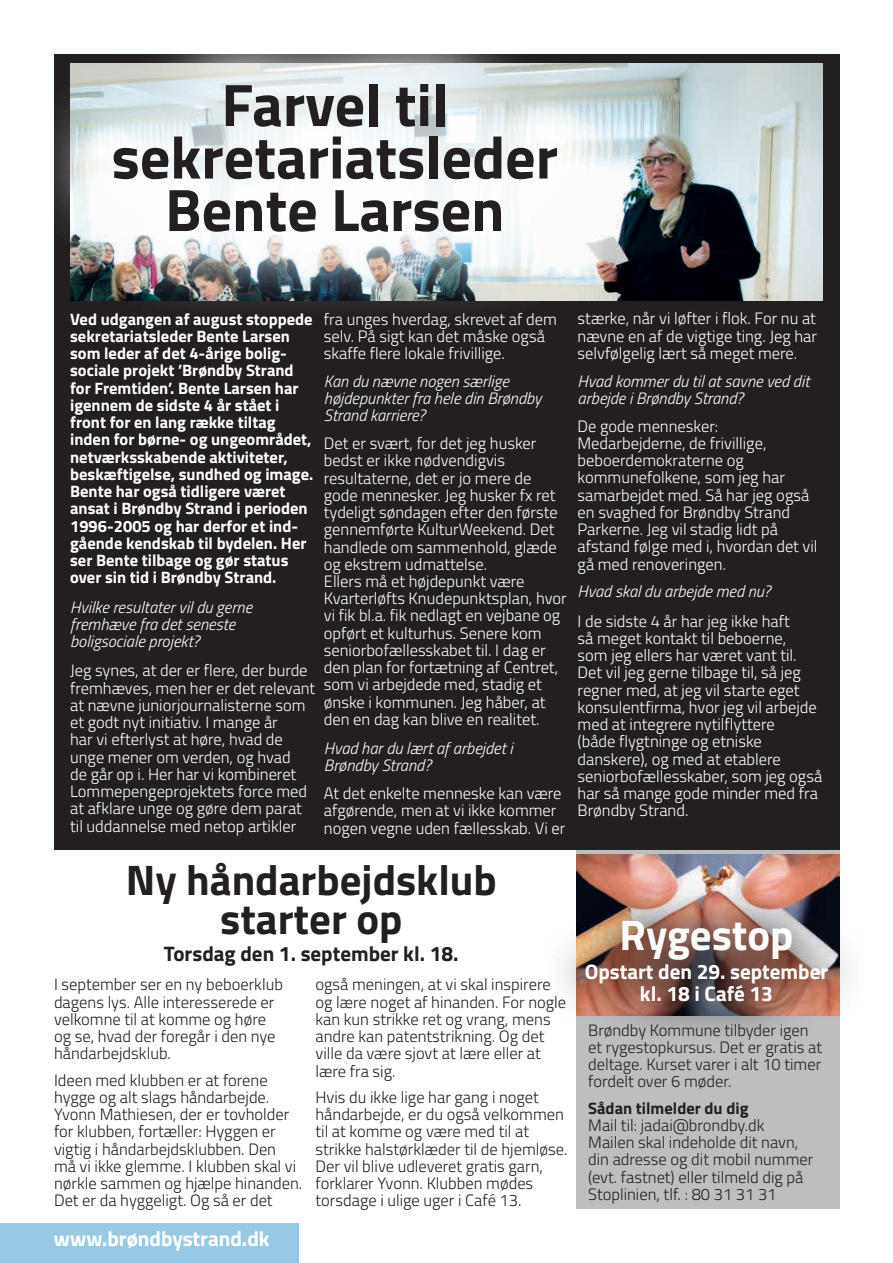
<style>
.page{position:relative;width:893px;height:1263px;background:#fff}
.page>*{position:absolute;margin:0;border:0;box-sizing:border-box;transform-origin:0 0}
.t1{font:700 60px/52.5px "Titillium";color:#231f20;text-align:center}
.t2{font:700 42.75px/39px "Titillium";color:#231f20;text-align:center}
.t3{font:700 42.75px "Titillium";color:#fff}
.t4{font:700 21px/21.8px "Titillium";color:#fff;text-align:center}
.t5{font:700 21px "Titillium";color:#231f20}
.t6{font:300 16.5px/17.2px "Titillium";color:#fff}
.t7{font:300 16.5px/17.2px "Titillium";color:#231f20}
.t8{font:700 16.5px/17.2px "Titillium";color:#fff}
.t9{font:italic 300 16.5px/17.2px "Titillium";color:#fff}
.t10{font:700 16.5px "Titillium";color:#231f20}
</style>
<div class="page">
<div style="left:576px;top:837px;width:264px;height:371px;background:#bcbec0"></div>
<div style="left:54px;top:54px;width:786px;height:795px;background:#231f20"></div>
<div style="left:0;top:1223px;width:299px;height:40px;background:#97c9e7"></div>
<img style="left:646px;top:64px;width:177px;height:236px">
<div style="left:25px;top:0;width:621px;height:322px;background:#fff;opacity:.75"></div>
<img style="left:576px;top:855px;width:264px;height:20px">
<div style="left:542px;top:875px;width:329px;height:172px;background:#231f20;opacity:.75"></div>
<h1 class="t1" style="left:111px;top:76px;width:448px">Farvel til sekretariatsleder<br>Bente Larsen</h1>
<p class="t8" style="left:70px;top:309px;width:245px">Ved udgangen af august stoppede sekretariatsleder Bente Larsen som leder af det 4-årige bolig&shy;sociale projekt ’Brøndby Strand for Fremtiden’. Bente Larsen har igennem de sidste 4 år stået i front for en lang række tiltag inden for børne- og ungeområdet, netværksskabende aktiviteter, beskæftigelse, sundhed og image.<br>Bente har også tidligere været ansat i Brøndby Strand i perioden<br>1996-2005 og har derfor et ind&shy;gående kendskab til bydelen. Her ser Bente tilbage og gør status over sin tid i Brøndby Strand.</p>
<p class="t9" style="left:70px;top:597px;width:184px">Hvilke resultater vil du gerne fremhæve fra det seneste boligsociale projekt?</p>
<p class="t6" style="left:70px;top:661px;width:247px">Jeg synes, at der er flere, der burde fremhæves, men her er det relevant at nævne juniorjournalisterne som et godt nyt initiativ. I mange år<br>har vi efterlyst at høre, hvad de unge mener om verden, og hvad<br>de går op i. Her har vi kombineret<br>Lommepengeprojektets force med at afklare unge og gøre dem parat til uddannelse med netop artikler</p>
<p class="t6" style="left:324px;top:309px;width:234px">fra unges hverdag, skrevet af dem selv. På sigt kan det måske også skaffe flere lokale frivillige.</p>
<p class="t9" style="left:324px;top:372px;width:219px">Kan du nævne nogen særlige højdepunkter fra hele din Brøndby<br>Strand karriere?</p>
<p class="t6" style="left:324px;top:434px;width:244px">Det er svært, for det jeg husker bedst er ikke nødvendigvis resultaterne, det er jo mere de gode mennesker. Jeg husker fx ret tydeligt søndagen efter den første gennemførte KulturWeekend. Det handlede om sammenhold, glæde og ekstrem udmattelse.<br>Ellers må et højdepunkt være<br>Kvarterløfts Knudepunktsplan, hvor vi fik bl.a. fik nedlagt en vejbane og opført et kulturhus. Senere kom seniorbofællesskabet til. I dag er den plan for fortætning af Centret, som vi arbejdede med, stadig et ønske i kommunen. Jeg håber, at den en dag kan blive en realitet.</p>
<p class="t9" style="left:324px;top:739px;width:190px">Hvad har du lært af arbejdet i<br>Brøndby Strand?</p>
<p class="t6" style="left:324px;top:784px;width:243px">At det enkelte menneske kan være afgørende, men at vi ikke kommer nogen vegne uden fællesskab. Vi er</p>
<h2 class="t2" style="left:126px;top:859px;width:372px">Ny håndarbejdsklub starter op</h2>
<p class="t5" style="left:164px;top:938px;width:296px">Torsdag den 1. september kl. 18.</p>
<p class="t7" style="left:54px;top:975px;width:230px">I september ser en ny beboerklub dagens lys. Alle interesserede er velkomne til at komme og høre og se, hvad der foregår i den nye håndarbejdsklub.</p>
<p class="t7" style="left:54px;top:1070px;width:250px">Ideen med klubben er at forene hygge og alt slags håndarbejde.<br>Yvonn Mathiesen, der er tovholder for klubben, fortæller: Hyggen er vigtig i håndarbejdsklubben. Den<br>må vi ikke glemme. I klubben skal vi nørkle sammen og hjælpe hinanden.<br>Det er da hyggeligt. Og så er det</p>
<p class="t4" style="left:54px;top:1227px;width:217px">www.brøndbystrand.dk</p>
<p class="t7" style="left:315px;top:975px;width:252px">også meningen, at vi skal inspirere og lære noget af hinanden. For nogle kan kun strikke ret og vrang, mens andre kan patentstrikning. Og det ville da være sjovt at lære eller at lære fra sig.</p>
<p class="t7" style="left:315px;top:1087px;width:253px">Hvis du ikke lige har gang i noget håndarbejde, er du også velkommen til at komme og være med til at strikke halstørklæder til de hjemløse.<br>Der vil blive udleveret gratis garn, forklarer Yvonn. Klubben mødes torsdage i ulige uger i Café 13.</p>
<p class="t6" style="left:578px;top:309px;width:241px;text-align:justify">stærke, når vi løfter i flok. For nu at nævne en af de vigtige ting. Jeg har selvfølgelig lært så meget mere.</p>
<p class="t9" style="left:578px;top:371px;width:233px">Hvad kommer du til at savne ved dit arbejde i Brøndby Strand?</p>
<p class="t6" style="left:578px;top:416px;width:241px">De gode mennesker:<br>Medarbejderne, de frivillige, beboerdemokraterne og kommunefolkene, som jeg har samarbejdet med. Så har jeg også en svaghed for Brøndby Strand<br>Parkerne. Jeg vil stadig lidt på afstand følge med i, hvordan det vil gå med renoveringen.</p>
<p class="t9" style="left:578px;top:582px;width:194px">Hvad skal du arbejde med nu?</p>
<p class="t6" style="left:578px;top:611px;width:246px">I de sidste 4 år har jeg ikke haft<br>så meget kontakt til beboerne,<br>som jeg ellers har været vant til.<br>Det vil jeg gerne tilbage til, så jeg regner med, at jeg vil starte eget konsulentfirma, hvor jeg vil arbejde med at integrere nytilflyttere<br>(både flygtninge og etniske danskere), og med at etablere seniorbofællesskaber, som jeg også har så mange gode minder med fra<br>Brøndby Strand.</p>
<h2 class="t3" style="left:619px;top:902px;width:175px">Rygestop</h2>
<p class="t4" style="left:585px;top:959px;width:245px">Opstart den 29. september kl. 18 i Café 13</p>
<p class="t7" style="left:588px;top:1020px;width:235px">Brøndby Kommune tilbyder igen et rygestopkursus. Det er gratis at deltage. Kurset varer i alt 10 timer fordelt over 6 møder.</p>
<p class="t10" style="left:588px;top:1095px;width:162px">Sådan tilmelder du dig</p>
<p class="t7" style="left:588px;top:1116px;width:227px">Mail til: jadai@brondby.dk<br>Mailen skal indeholde dit navn, din adresse og dit mobil nummer (evt. fastnet) eller tilmeld dig på<br>Stoplinien, tlf. : 80 31 31 31</p>
</div>
